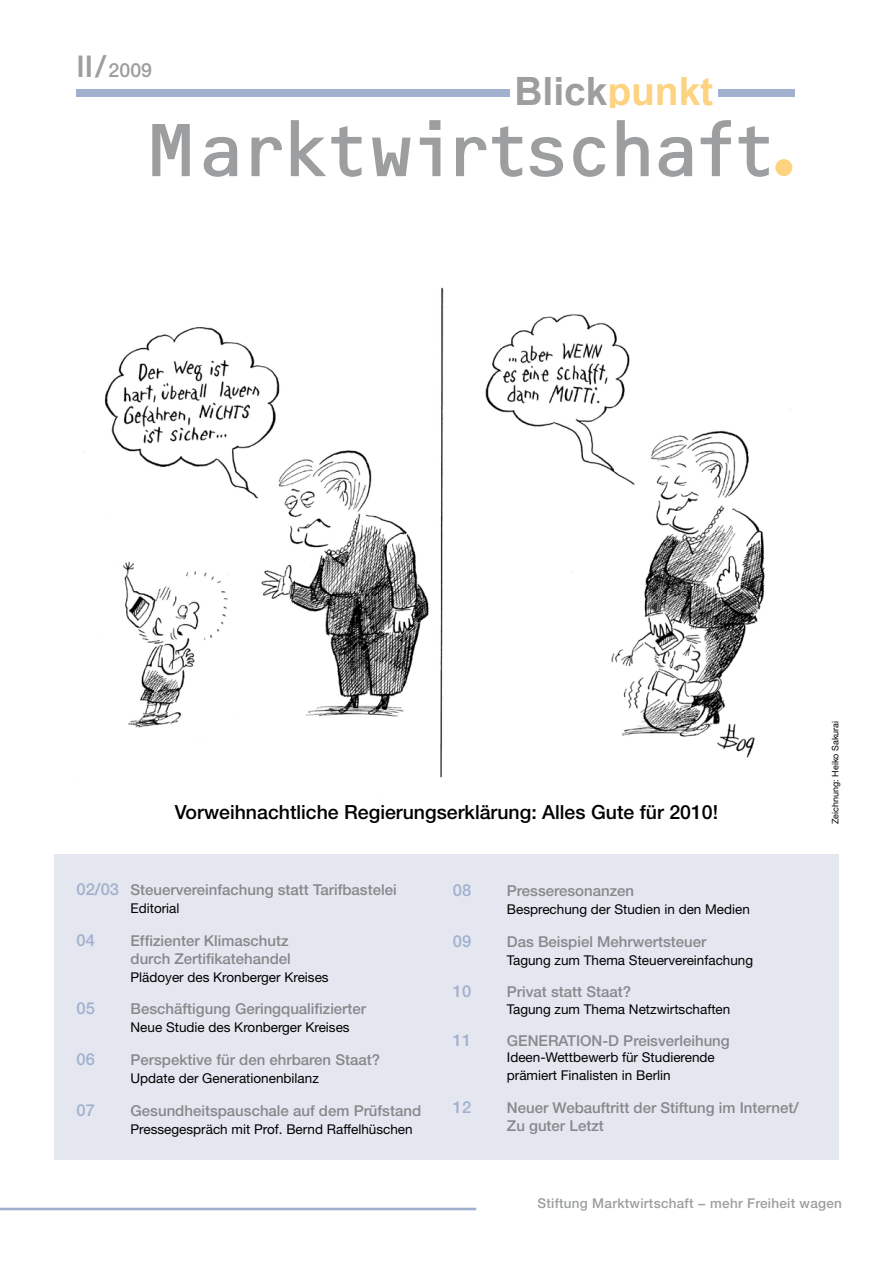
<style>
.page{position:relative;width:893px;height:1263px;background:#fff}
.page>*{position:absolute;margin:0;border:0;box-sizing:border-box;transform-origin:0 0}
.t1{font:700 39px "Arial";color:#9c9e9f}
.t2{font:500 19.5px "Helvetica Neue";color:#000}
.t3{font:500 19.5px "Helvetica Neue";color:#9c9e9f}
.t4{font:500 16.5px "Helvetica Neue";color:#a1b0ce}
.t5{font:500 15px/18px "Helvetica Neue";color:#87888a}
.t6{font:13.5px/18px "Helvetica Neue";color:#000}
.t7{font:500 13.5px "Helvetica Neue";letter-spacing:.02em;color:#9c9e9f}
.t8{font:9px "Helvetica Neue";color:#000}
.s1{font-size:30px}
.s2{color:#fdd382}
.s3{font-size:16.5px;color:#a1b0ce}
</style>
<div class="page">
<div style="left:77px;top:89px;width:433px;height:8px;background:#a1b0ce"></div>
<div style="left:719px;top:89px;width:76px;height:8px;background:#a1b0ce"></div>
<div style="left:0;top:1208px;width:476px;height:2px;border:2px solid #a1b0ce"></div>
<svg style="left:152px;top:120px;width:617px;height:57px"></svg>
<div style="left:775px;top:159px;width:17px;height:17px;background:#fdd382;border-radius:50%"></div>
<img style="left:83px;top:287px;width:683px;height:491px">
<div style="left:54px;top:855px;width:785px;height:305px;background:#e4e7f0"></div>
<h2 class="t3" style="left:77px;top:59px;width:77px"><span class="s1">II/</span>2009</h2>
<h1 class="t1" style="left:514px;top:66px;width:200px">Blick<span class="s2">punkt</span></h1>
<h2 class="t2" style="left:175px;top:800px;width:545px">Vorweihnachtliche Regierungserklärung: Alles Gute für 2010!</h2>
<p class="t5" style="left:77px;top:881px;width:322px"><span class="s3">02/03</span> Steuervereinfachung statt Tarifbastelei</p>
<p class="t6" style="left:131px;top:899px;width:50px">Editorial</p>
<p class="t4" style="left:77px;top:930px;width:20px">04</p>
<p class="t5" style="left:131px;top:931px;width:162px">Effizienter Klimaschutz durch Zertifikatehandel</p>
<p class="t6" style="left:131px;top:968px;width:200px">Plädoyer des Kronberger Kreises</p>
<p class="t4" style="left:77px;top:999px;width:20px">05</p>
<p class="t5" style="left:131px;top:1000px;width:237px">Beschäftigung Geringqualifizierter</p>
<p class="t6" style="left:131px;top:1018px;width:221px">Neue Studie des Kronberger Kreises</p>
<p class="t4" style="left:77px;top:1049px;width:20px">06</p>
<p class="t5" style="left:131px;top:1050px;width:251px">Perspektive für den ehrbaren Staat?</p>
<p class="t6" style="left:131px;top:1069px;width:190px">Update der Generationenbilanz</p>
<p class="t4" style="left:77px;top:1100px;width:20px">07</p>
<p class="t5" style="left:131px;top:1101px;width:292px">Gesundheitspauschale auf dem Prüfstand</p>
<p class="t6" style="left:131px;top:1119px;width:284px">Pressegespräch mit Prof. Bernd Raffelhüschen</p>
<p class="t4" style="left:453px;top:880px;width:20px">08</p>
<p class="t5" style="left:507px;top:882px;width:129px">Presseresonanzen</p>
<p class="t6" style="left:507px;top:900px;width:245px">Besprechung der Studien in den Medien</p>
<p class="t4" style="left:453px;top:931px;width:20px">09</p>
<p class="t5" style="left:507px;top:932px;width:201px">Das Beispiel Mehrwertsteuer</p>
<p class="t6" style="left:507px;top:951px;width:248px">Tagung zum Thema Steuervereinfachung</p>
<p class="t4" style="left:453px;top:982px;width:20px">10</p>
<p class="t5" style="left:507px;top:983px;width:126px">Privat statt Staat?</p>
<p class="t6" style="left:507px;top:1000px;width:225px">Tagung zum Thema Netzwirtschaften</p>
<p class="t4" style="left:453px;top:1030px;width:20px">11</p>
<p class="t5" style="left:507px;top:1032px;width:224px">GENERATION-D Preisverleihung</p>
<p class="t6" style="left:507px;top:1048px;width:210px">Ideen-Wettbewerb für Studierende prämiert Finalisten in Berlin</p>
<p class="t4" style="left:453px;top:1097px;width:20px">12</p>
<p class="t5" style="left:507px;top:1098px;width:293px">Neuer Webauftritt der Stiftung im Internet/<br>Zu guter Letzt</p>
<p class="t8" style="left:830px;top:824px;width:105px;rotate:-90deg">Zeichnung: Heiko Sakurai</p>
<p class="t7" style="left:537px;top:1195px;width:306px">Stiftung Marktwirtschaft − mehr Freiheit wagen</p>
</div>
